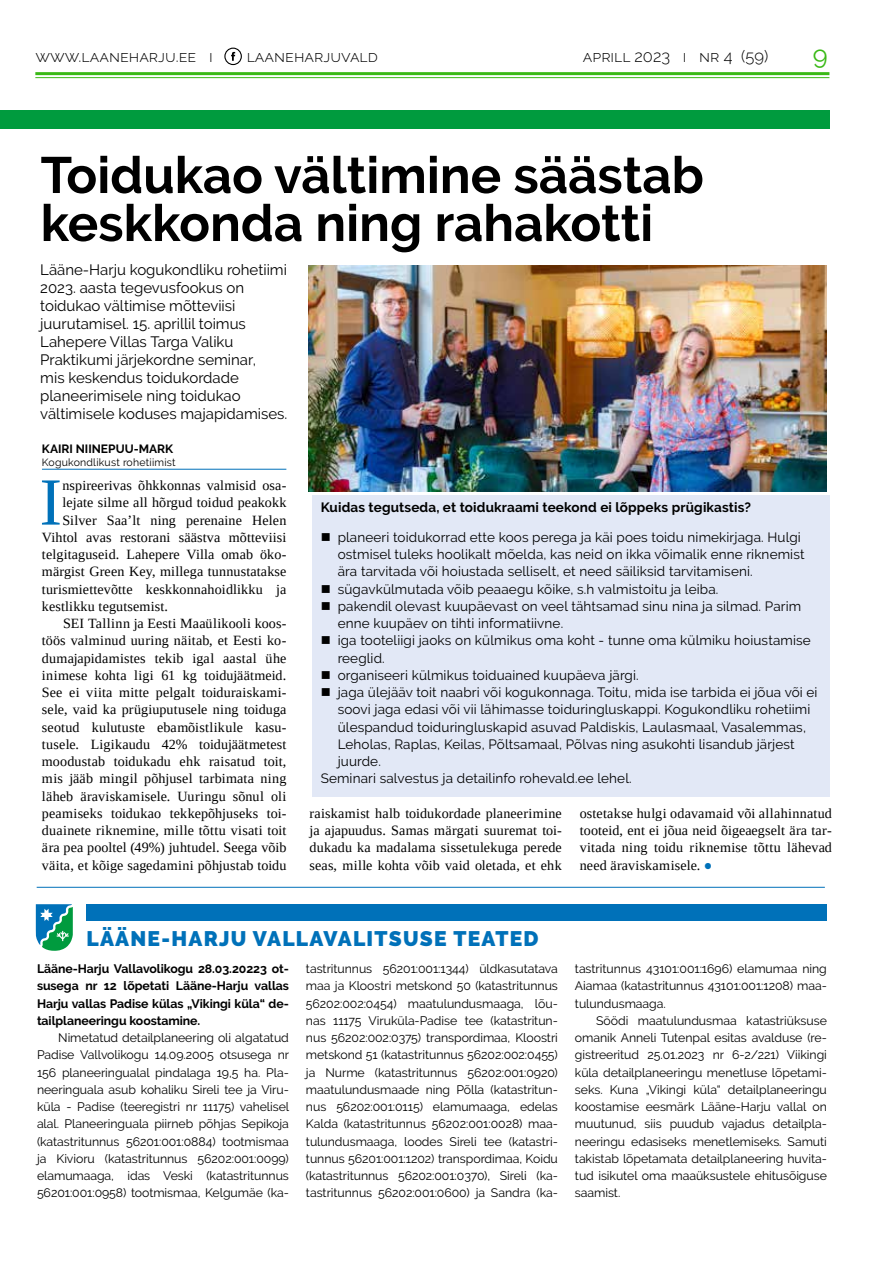
<style>
.page{position:relative;width:872px;height:1263px;background:#fff}
.page>*{position:absolute;margin:0;border:0;box-sizing:border-box;transform-origin:0 0}
.t1{font:67.5px "Tinos";color:#0071b9}
.t2{font:700 51px/48px "Raleway";color:#000}
.t3{font:25.5px "Raleway";color:#3ab916}
.t4{font:900 21px "Raleway";letter-spacing:.06em;color:#0071b9}
.t5{font:300 16.5px "Raleway";color:#000}
.t6{font:15px/18px "Raleway";color:#000}
.t7{font:14.1px/17.2px "Tinos";letter-spacing:.01em;color:#000;text-align:justify}
.t8{font:13.5px "Raleway";letter-spacing:.01em;color:#000}
.t9{font:700 13.5px "Raleway";letter-spacing:.01em;color:#000}
.t10{font:12.3px/17.2px "Raleway";letter-spacing:-.005em;color:#000;text-align:justify}
.t11{font:700 12.3px/17.2px "Raleway";letter-spacing:-.005em;color:#000;text-align:justify}
.t12{font:700 12px "Raleway";color:#000}
.t13{font:10.5px "Raleway";letter-spacing:.02em;color:#000}
.s1{color:#0071b9}
</style>
<div class="page">
<svg style="left:224px;top:48px;width:18px;height:17px"></svg>
<hr style="left:35px;top:72px;width:794px;height:3px;background:#3ab916">
<hr style="left:35px;top:77px;width:794px;height:1px;background:#3ab916">
<div style="left:0;top:111px;width:829px;height:18px;background:#009b3e"></div>
<img style="left:308px;top:266px;width:519px;height:225px">
<hr style="left:42px;top:469px;width:244px;height:1px;background:#0071b9">
<div style="left:312px;top:495px;width:517px;height:302px;background:#e2e8f6"></div>
<div style="left:86px;top:904px;width:740px;height:17px;background:#0071b9"></div>
<svg style="left:36px;top:904px;width:37px;height:47px;background:#3aa199"></svg>
<hr style="left:37px;top:887px;width:788px;height:1px;background:#0071b9">
<h3 class="t5" style="left:35px;top:47px;width:179px">www.laaneharju.ee i</h3>
<h3 class="t5" style="left:247px;top:47px;width:133px">laaneharjuvald</h3>
<h3 class="t5" style="left:583px;top:47px;width:187px">aprill 2023 i nr 4 (59)</h3>
<h3 class="t3" style="left:812px;top:40px;width:16px">9</h3>
<h2 class="t2" style="left:41px;top:151px;width:665px">Toidukao vältimine säästab keskkonda ning rahakotti</h2>
<p class="t6" style="left:40px;top:261px;width:249px">Lääne-Harju kogukondliku rohetiimi<br>2023. aasta tegevusfookus on toidukao vältimise mõtteviisi juurutamisel. 15. aprillil toimus<br>Lahepere Villas Targa Valiku<br>Praktikumi järjekordne seminar,<br>mis keskendus toidukordade planeerimisele ning toidukao vältimisele koduses majapidamises.</p>
<p class="t12" style="left:42px;top:442px;width:133px">KAIRI NIINEPUU-MARK</p>
<p class="t13" style="left:42px;top:456px;width:135px">Kogukondlikust rohetiimist</p>
<h1 class="t1" style="left:40px;top:458px;width:24px">I</h1>
<p class="t7" style="left:62px;top:477px;width:225px">nspireerivas õhkkonnas valmisid osa-</p>
<p class="t7" style="left:62px;top:494px;width:226px">lejate silme all hõrgud toidud peakokk</p>
<p class="t7" style="left:62px;top:511px;width:225px">Silver Saa’lt ning perenaine Helen</p>
<p class="t7" style="left:42px;top:528px;width:246px">Vihtol avas restorani säästva mõtteviisi</p>
<p class="t7" style="left:42px;top:546px;width:246px">telgitaguseid. Lahepere Villa omab öko-</p>
<p class="t7" style="left:42px;top:563px;width:246px">märgist Green Key, millega tunnustatakse</p>
<p class="t7" style="left:42px;top:580px;width:246px">turismiettevõtte keskkonnahoidlikku ja</p>
<p class="t7" style="left:42px;top:597px;width:127px">kestlikku tegutsemist.</p>
<p class="t7" style="left:63px;top:615px;width:225px">SEI Tallinn ja Eesti Maaülikooli koos-</p>
<p class="t7" style="left:42px;top:632px;width:246px">töös valminud uuring näitab, et Eesti ko-</p>
<p class="t7" style="left:42px;top:649px;width:246px">dumajapidamistes tekib igal aastal ühe</p>
<p class="t7" style="left:42px;top:666px;width:246px">inimese kohta ligi 61 kg toidujäätmeid.</p>
<p class="t7" style="left:42px;top:684px;width:246px">See ei viita mitte pelgalt toiduraiskami-</p>
<p class="t7" style="left:42px;top:701px;width:246px">sele, vaid ka prügiuputusele ning toiduga</p>
<p class="t7" style="left:42px;top:718px;width:246px">seotud kulutuste ebamõistlikule kasu-</p>
<p class="t7" style="left:42px;top:735px;width:246px">tusele. Ligikaudu 42% toidujäätmetest</p>
<p class="t7" style="left:42px;top:753px;width:246px">moodustab toidukadu ehk raisatud toit,</p>
<p class="t7" style="left:42px;top:770px;width:246px">mis jääb mingil põhjusel tarbimata ning</p>
<p class="t7" style="left:42px;top:787px;width:246px">läheb äraviskamisele. Uuringu sõnul oli</p>
<p class="t7" style="left:42px;top:804px;width:246px">peamiseks toidukao tekkepõhjuseks toi-</p>
<p class="t7" style="left:42px;top:822px;width:246px">duainete riknemine, mille tõttu visati toit</p>
<p class="t7" style="left:42px;top:839px;width:246px">ära pea pooltel (49%) juhtudel. Seega võib</p>
<p class="t7" style="left:42px;top:856px;width:246px">väita, et kõige sagedamini põhjustab toidu</p>
<p class="t9" style="left:321px;top:500px;width:432px">Kuidas tegutseda, et toidukraami teekond ei lõppeks prügikastis?</p>
<p class="t8" style="left:338px;top:529px;width:465px">planeeri toidukorrad ette koos perega ja käi poes toidu nimekirjaga. Hulgi</p>
<p class="t8" style="left:338px;top:546px;width:468px">ostmisel tuleks hoolikalt mõelda, kas neid on ikka võimalik enne riknemist</p>
<p class="t8" style="left:338px;top:564px;width:416px">ära tarvitada või hoiustada selliselt, et need säiliksid tarvitamiseni.</p>
<p class="t8" style="left:338px;top:581px;width:382px">sügavkülmutada võib peaaegu kõike, s.h valmistoitu ja leiba.</p>
<p class="t8" style="left:338px;top:598px;width:465px">pakendil olevast kuupäevast on veel tähtsamad sinu nina ja silmad. Parim</p>
<p class="t8" style="left:338px;top:615px;width:227px">enne kuupäev on tihti informatiivne.</p>
<p class="t8" style="left:338px;top:633px;width:474px">iga tooteliigi jaoks on külmikus oma koht - tunne oma külmiku hoiustamise</p>
<p class="t8" style="left:338px;top:650px;width:49px">reeglid.</p>
<p class="t8" style="left:338px;top:667px;width:302px">organiseeri külmikus toiduained kuupäeva järgi.</p>
<p class="t8" style="left:338px;top:684px;width:481px">jaga ülejääv toit naabri või kogukonnaga. Toitu, mida ise tarbida ei jõua või ei</p>
<p class="t8" style="left:338px;top:702px;width:474px">soovi jaga edasi või vii lähimasse toiduringluskappi. Kogukondliku rohetiimi</p>
<p class="t8" style="left:338px;top:719px;width:470px">ülespandud toiduringluskapid asuvad Paldiskis, Laulasmaal, Vasalemmas,</p>
<p class="t8" style="left:338px;top:736px;width:458px">Leholas, Raplas, Keilas, Põltsamaal, Põlvas ning asukohti lisandub järjest</p>
<p class="t8" style="left:338px;top:754px;width:45px">juurde.</p>
<p class="t8" style="left:321px;top:771px;width:312px">Seminari salvestus ja detailinfo rohevald.ee lehel.</p>
<p class="t7" style="left:310px;top:804px;width:254px">raiskamist halb toidukordade planeerimine ja ajapuudus. Samas märgati suuremat toi&shy;dukadu ka madalama sissetulekuga perede seas, mille kohta võib vaid oletada, et ehk</p>
<p class="t7" style="left:580px;top:804px;width:254px">ostetakse hulgi odavamaid või allahinnatud tooteid, ent ei jõua neid õigeaegselt ära tar&shy;vitada ning toidu riknemise tõttu lähevad need äraviskamisele. <span class="s1">●</span></p>
<h3 class="t4" style="left:86px;top:927px;width:454px">LÄÄNE-HARJU VALLAVALITSUSE TEATED</h3>
<p class="t11" style="left:37px;top:960px;width:253px">Lääne-Harju Vallavolikogu 28.03.20223 ot&shy;susega nr 12 lõpetati Lääne-Harju vallas Harju vallas Padise külas „Vikingi küla“ de&shy;tailplaneeringu koostamine.</p>
<p class="t10" style="left:37px;top:1029px;width:254px;text-indent:21px">Nimetatud detailplaneering oli algatatud Padise Vallvolikogu 14.09.2005 otsusega nr 156 planeeringualal pindalaga 19,5 ha. Pla&shy;neeringuala asub kohaliku Sireli tee ja Viru&shy;küla - Padise (teeregistri nr 11175) vahelisel alal. Planeeringuala piirneb põhjas Sepikoja (katastritunnus 56201:001:0884) tootmismaa ja Kivioru (katastritunnus 56202:001:0099) elamumaaga, idas Veski (katastritunnus 56201:001:0958) tootmismaa, Kelgumäe (ka-</p>
<p class="t10" style="left:306px;top:960px;width:253px">tastritunnus 56201:001:1344) üldkasutatava maa ja Kloostri metskond 50 (katastritunnus 56202:002:0454) maatulundusmaaga, lõu&shy;nas 11175 Viruküla-Padise tee (katastritun&shy;nus 56202:002:0375) transpordimaa, Kloostri metskond 51 (katastritunnus 56202:002:0455) ja Nurme (katastritunnus 56202:001:0920) maatulundusmaade ning Põlla (katastritun&shy;nus 56202:001:0115) elamumaaga, edelas Kalda (katastritunnus 56202:001:0028) maa&shy;tulundusmaaga, loodes Sireli tee (katastri&shy;tunnus 56201:001:1202) transpordimaa, Koidu (katastritunnus 56202:001:0370), Sireli (ka&shy;tastritunnus 56202:001:0600) ja Sandra (ka-</p>
<p class="t10" style="left:575px;top:960px;width:253px">tastritunnus 43101:001:1696) elamumaa ning Aiamaa (katastritunnus 43101:001:1208) maa&shy;tulundusmaaga.</p>
<p class="t10" style="left:575px;top:1012px;width:253px;text-indent:21px">Söödi maatulundusmaa katastriüksuse omanik Anneli Tutenpal esitas avalduse (re&shy;gistreeritud 25.01.2023 nr 6-2/221) Viikingi küla detailplaneeringu menetluse lõpetami&shy;seks. Kuna „Vikingi küla“ detailplaneeringu koostamise eesmärk Lääne-Harju vallal on muutunud, siis puudub vajadus detailpla&shy;neeringu edasiseks menetlemiseks. Samuti takistab lõpetamata detailplaneering huvita&shy;tud isikutel oma maaüksustele ehitusõiguse saamist.</p>
</div>
